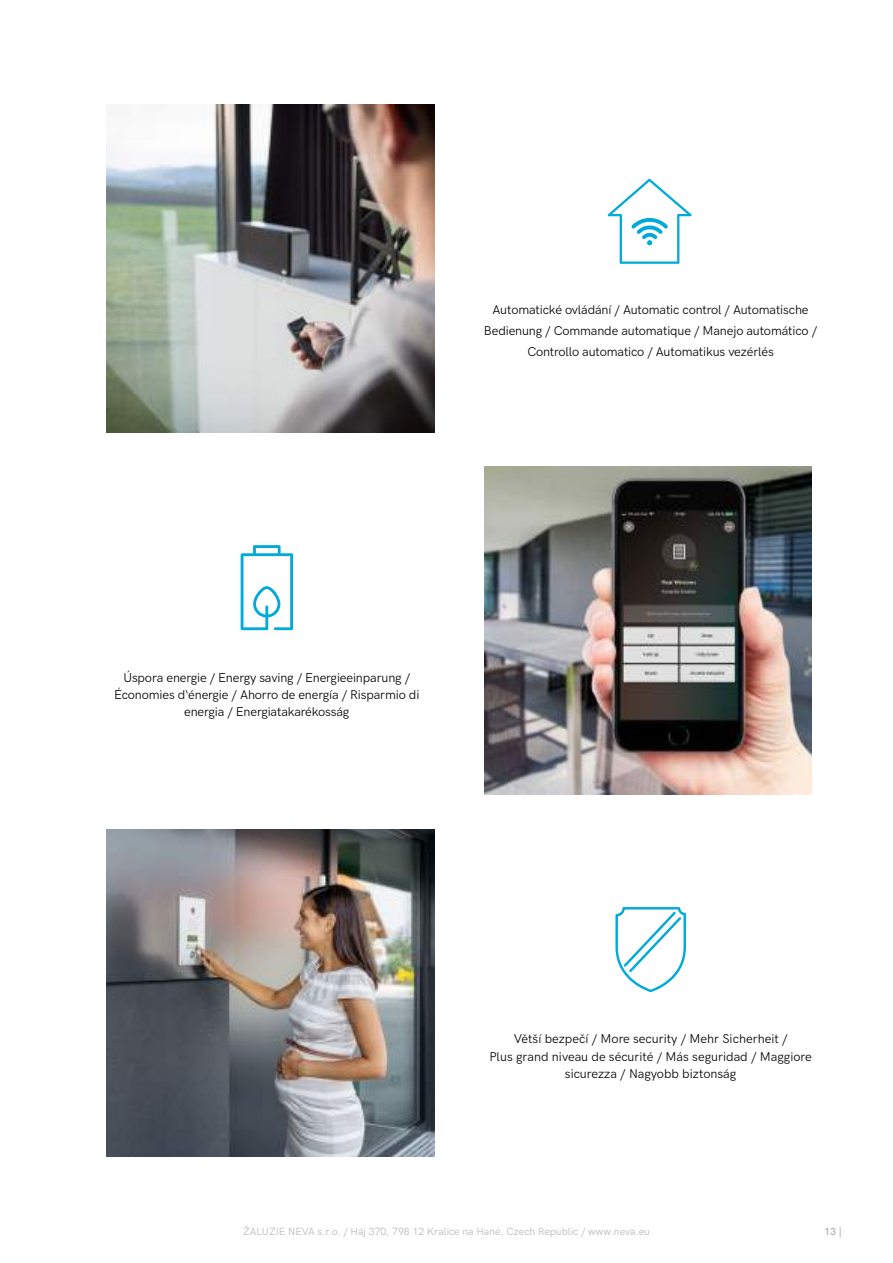
<style>
.page{position:relative;width:893px;height:1263px;background:#fff}
.page>*{position:absolute;margin:0;border:0;box-sizing:border-box;transform-origin:0 0}
.t1{font:12.75px/17.2px "HK Grotesk";letter-spacing:-.01em;color:#000;text-align:center}
.t2{font:10.5px "HK Grotesk";color:#b6b7b7}
.t3{font:700 10.5px "HK Grotesk";color:#b6b7b7}
</style>
<div class="page">
<img style="left:107px;top:105px;width:327px;height:327px">
<img style="left:484px;top:467px;width:328px;height:327px">
<svg style="left:241px;top:545px;width:52px;height:85px"></svg>
<svg style="left:615px;top:907px;width:71px;height:85px"></svg>
<svg style="left:608px;top:179px;width:84px;height:85px"></svg>
<img style="left:107px;top:829px;width:327px;height:328px">
<p class="t1" style="left:484px;top:299px;width:335px;line-height:21px">Automatické ovládání / Automatic control / Automatische<br>Bedienung / Commande automatique / Manejo automático /<br>Controllo automatico / Automatikus vezérlés</p>
<p class="t1" style="left:114px;top:668px;width:307px">Úspora energie / Energy saving / Energieeinparung /<br>Économies d‘énergie / Ahorro de energía / Risparmio di energia / Energiatakarékosság</p>
<p class="t1" style="left:489px;top:1029px;width:324px">Větší bezpečí / More security / Mehr Sicherheit /<br>Plus grand niveau de sécurité / Más seguridad / Maggiore sicurezza / Nagyobb biztonság</p>
<p class="t2" style="left:243px;top:1223px;width:408px">ŽALUZIE NEVA s.r.o. / Háj 370, 798 12 Kralice na Hané, Czech Republic / www.neva.eu</p>
<p class="t3" style="left:824px;top:1223px;width:19px">13 |</p>
</div>
